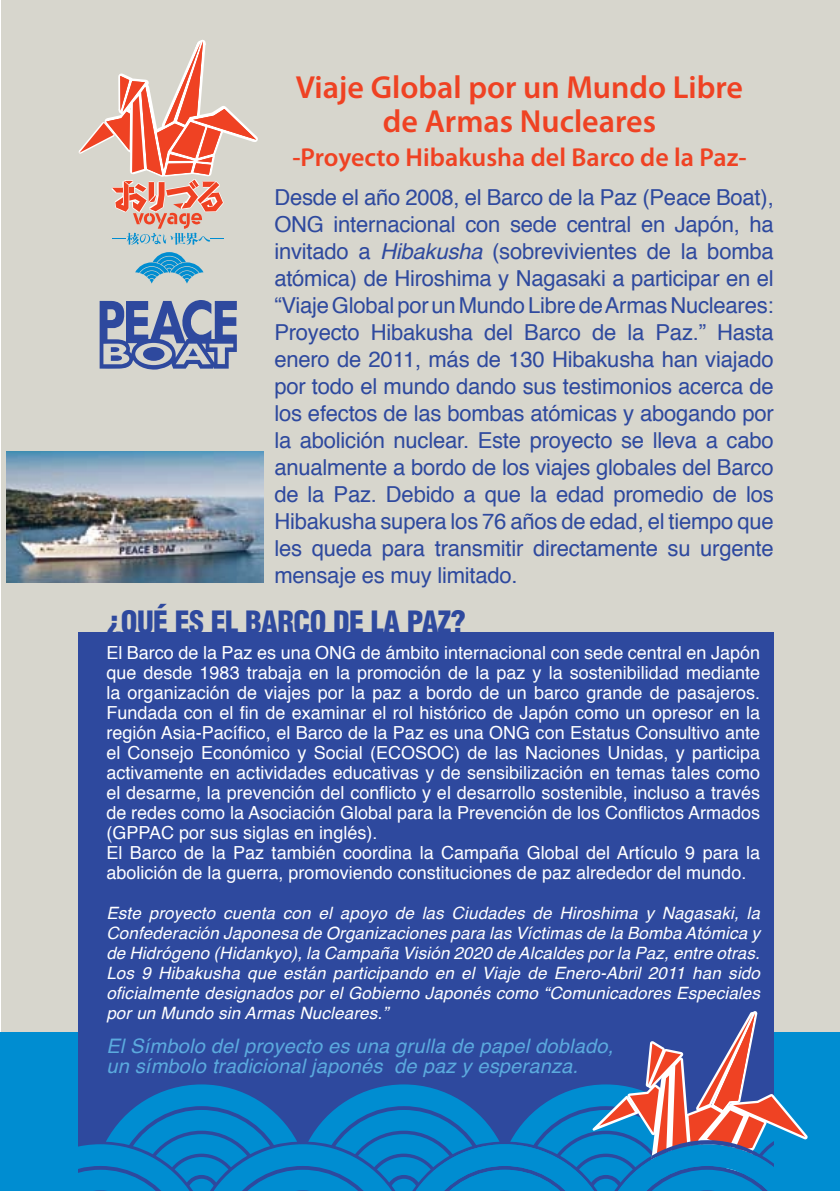
<style>
.page{position:relative;width:840px;height:1191px;background:#fff}
.page>*{position:absolute;margin:0;border:0;box-sizing:border-box;transform-origin:0 0}
.t1{font:600 32px/34px "Myriad Pro";color:#ef4223;text-align:center}
.t2{font:900 condensed 30px "Helvetica";letter-spacing:-.015em;color:#2e499e}
.t3{font:600 26px "Myriad Pro";color:#ef4223}
.t4{font:22px/27px "Helvetica";letter-spacing:-.01em;color:#2e499e;text-align:justify}
.t5{font:italic 20px/20px "Helvetica";letter-spacing:.01em;color:#5baade}
.t6{font:18px/20px "Helvetica";color:#fff}
.t7{font:italic 17px/20px "Helvetica";letter-spacing:.01em;color:#fff;text-align:justify}
.s1{font-style:italic}
</style>
<div class="page">
<div style="left:2px;top:0;width:837px;height:1056px;background:#d7d6cd"></div>
<div style="left:78px;top:632px;width:695px;height:559px;background:#2e499e"></div>
<svg style="left:100px;top:300px;width:137px;height:70px"></svg>
<img style="left:6px;top:451px;width:257px;height:131px">
<svg style="left:78px;top:39px;width:180px;height:206px"></svg>
<svg style="left:135px;top:252px;width:68px;height:31px"></svg>
<svg style="left:5px;top:1010px;width:834px;height:181px"></svg>
<h1 class="t1" style="left:296px;top:69px;width:448px">Viaje Global por un Mundo Libre de Armas Nucleares</h1>
<h3 class="t3" style="left:292px;top:140px;width:455px">-Proyecto Hibakusha del Barco de la Paz-</h3>
<p class="t4" style="left:274px;top:184px;width:500px">Desde el año 2008, el Barco de la Paz (Peace Boat), ONG internacional con sede central en Japón, ha invitado a <span class="s1">Hibakusha</span> (sobrevivientes de la bomba atómica) de Hiroshima y Nagasaki a participar en el “Viaje Global por un Mundo Libre de Armas Nucleares:<br>Proyecto Hibakusha del Barco de la Paz.” Hasta enero de 2011, más de 130 Hibakusha han viajado por todo el mundo dando sus testimonios acerca de los efectos de las bombas atómicas y abogando por la abolición nuclear. Este proyecto se lleva a cabo anualmente a bordo de los viajes globales del Barco de la Paz. Debido a que la edad promedio de los Hibakusha supera los 76 años de edad, el tiempo que les queda para transmitir directamente su urgente mensaje es muy limitado.</p>
<h2 class="t2" style="left:106px;top:603px;width:361px">¿QUÉ ES EL BARCO DE LA PAZ?</h2>
<p class="t6" style="left:106px;top:643px;width:655px">El Barco de la Paz es una ONG de ámbito internacional con sede central en Japón que desde 1983 trabaja en la promoción de la paz y la sostenibilidad mediante la organización de viajes por la paz a bordo de un barco grande de pasajeros.<br>Fundada con el fin de examinar el rol histórico de Japón como un opresor en la región Asia-Pacífico, el Barco de la Paz es una ONG con Estatus Consultivo ante el Consejo Económico y Social (ECOSOC) de las Naciones Unidas, y participa activamente en actividades educativas y de sensibilización en temas tales como el desarme, la prevención del conflicto y el desarrollo sostenible, incluso a través de redes como la Asociación Global para la Prevención de los Conflictos Armados (GPPAC por sus siglas en inglés).<br>El Barco de la Paz también coordina la Campaña Global del Artículo 9 para la abolición de la guerra, promoviendo constituciones de paz alrededor del mundo.</p>
<p class="t7" style="left:106px;top:903px;width:655px">Este proyecto cuenta con el apoyo de las Ciudades de Hiroshima y Nagasaki, la Confederación Japonesa de Organizaciones para las Víctimas de la Bomba Atómica y de Hidrógeno (Hidankyo), la Campaña Visión 2020 de Alcaldes por la Paz, entre otras.<br>Los 9 Hibakusha que están participando en el Viaje de Enero-Abril 2011 han sido oficialmente designados por el Gobierno Japonés como “Comunicadores Especiales por un Mundo sin Armas Nucleares.”</p>
<p class="t5" style="left:106px;top:1036px;width:508px">El Símbolo del proyecto es una grulla de papel doblado, un símbolo tradicional japonés de paz y esperanza.</p>
</div>
